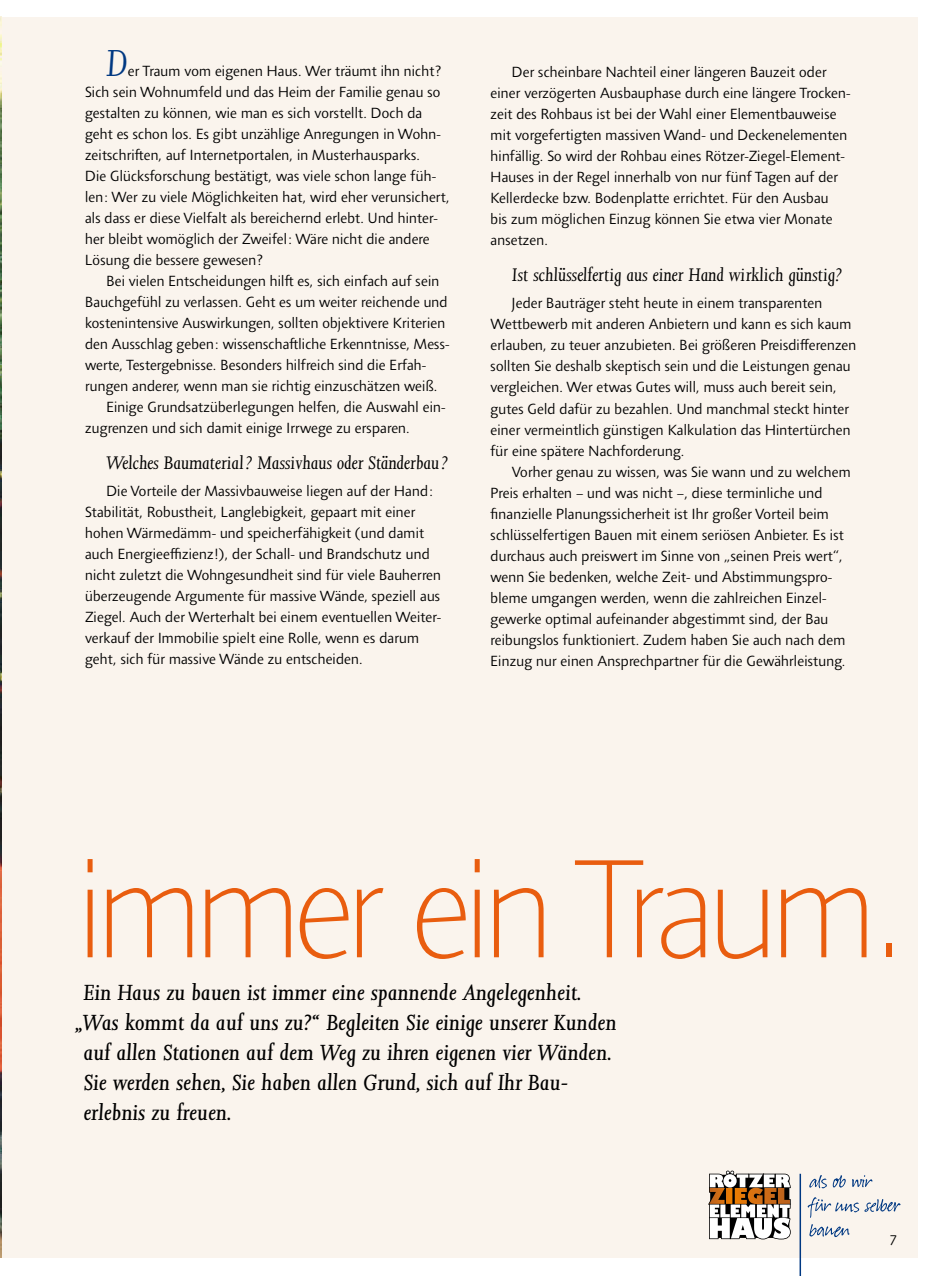
<style>
.page{position:relative;width:936px;height:1276px;background:#fff}
.page>*{position:absolute;margin:0;border:0;box-sizing:border-box;transform-origin:0 0}
.t1{font:100 142.5px "Agilita LT Pro";letter-spacing:-.03em;color:#e95d0f}
.t2{font:italic 300 36px "Jessica Serial";color:#003882}
.t3{font:italic 21px "Jessica Serial";color:#000}
.t4{font:italic 21px "Joanna";color:#000}
.t5{font:300 15px/21px "Agilita LT Pro";color:#000}
</style>
<div class="page">
<div style="left:0;top:17px;width:917px;height:1240px;background:#faf4ed"></div>
<img style="left:0;top:17px;width:1px;height:1240px">
<svg style="left:809px;top:1224px;width:40px;height:13px"></svg>
<svg style="left:807px;top:1197px;width:93px;height:21px"></svg>
<svg style="left:809px;top:1175px;width:63px;height:13px"></svg>
<hr style="left:799px;top:1173px;width:2px;height:103px;background:#003882">
<svg style="left:708px;top:1170px;width:83px;height:70px;background:#b2a192"></svg>
<h2 class="t2" style="left:106px;top:41px;width:23px">D</h2>
<p class="t5" style="left:85px;top:60px;width:366px;text-indent:43px">er Traum vom eigenen Haus. Wer träumt ihn nicht?<br>Sich sein Wohnumfeld und das Heim der Familie genau so gestalten zu können, wie man es sich vorstellt. Doch da geht es schon los. Es gibt unzählige Anregungen in Wohn&shy;zeitschriften, auf Internetportalen, in Musterhausparks.<br>Die Glücksforschung bestätigt, was viele schon lange füh&shy;len: Wer zu viele Möglichkeiten hat, wird eher verunsichert, als dass er diese Vielfalt als bereichernd erlebt. Und hinter&shy;her bleibt womöglich der Zweifel: Wäre nicht die andere Lösung die bessere gewesen?</p>
<p class="t5" style="left:106px;top:270px;width:334px">Bei vielen Entscheidungen hilft es, sich einfach auf sein</p>
<p class="t5" style="left:85px;top:291px;width:364px">Bauchgefühl zu verlassen. Geht es um weiter reichende und</p>
<p class="t5" style="left:85px;top:312px;width:362px">kostenintensive Auswirkungen, sollten objektivere Kriterien</p>
<p class="t5" style="left:85px;top:333px;width:366px">den Ausschlag geben: wissenschaftliche Erkenntnisse, Mess-</p>
<p class="t5" style="left:85px;top:354px;width:343px">werte, Testergebnisse. Besonders hilfreich sind die Erfah-</p>
<p class="t5" style="left:85px;top:375px;width:354px">rungen anderer, wenn man sie richtig einzuschätzen weiß.</p>
<p class="t5" style="left:106px;top:396px;width:341px">Einige Grundsatzüberlegungen helfen, die Auswahl ein-</p>
<p class="t5" style="left:85px;top:417px;width:326px">zugrenzen und sich damit einige Irrwege zu ersparen.</p>
<h3 class="t4" style="left:106px;top:451px;width:343px">Welches Baumaterial? Massivhaus oder Ständerbau?</h3>
<p class="t5" style="left:85px;top:480px;width:358px;text-indent:21px">Die Vorteile der Massivbauweise liegen auf der Hand:<br>Stabilität, Robustheit, Langlebigkeit, gepaart mit einer hohen Wärmedämm- und speicherfähigkeit (und damit auch Energieeffizienz!), der Schall- und Brandschutz und nicht zuletzt die Wohngesundheit sind für viele Bauherren überzeugende Argumente für massive Wände, speziell aus Ziegel. Auch der Werterhalt bei einem eventuellen Weiter&shy;verkauf der Immobilie spielt eine Rolle, wenn es darum geht, sich für massive Wände zu entscheiden.</p>
<p class="t5" style="left:490px;top:62px;width:361px;text-indent:21px">Der scheinbare Nachteil einer längeren Bauzeit oder einer verzögerten Ausbauphase durch eine längere Trocken&shy;zeit des Rohbaus ist bei der Wahl einer Elementbauweise mit vorgefertigten massiven Wand- und Deckenelementen hinfällig. So wird der Rohbau eines Rötzer-Ziegel-Element-Hauses in der Regel innerhalb von nur fünf Tagen auf der Kellerdecke bzw. Bodenplatte errichtet. Für den Ausbau<br>bis zum möglichen Einzug können Sie etwa vier Monate ansetzen.</p>
<h3 class="t4" style="left:512px;top:264px;width:332px">Ist schlüsselfertig aus einer Hand wirklich günstig?</h3>
<p class="t5" style="left:490px;top:293px;width:367px;text-indent:21px">Jeder Bauträger steht heute in einem transparenten Wettbewerb mit anderen Anbietern und kann es sich kaum erlauben, zu teuer anzubieten. Bei größeren Preisdifferenzen sollten Sie deshalb skeptisch sein und die Leistungen genau vergleichen. Wer etwas Gutes will, muss auch bereit sein, gutes Geld dafür zu bezahlen. Und manchmal steckt hinter einer vermeintlich günstigen Kalkulation das Hintertürchen für eine spätere Nachforderung.</p>
<p class="t5" style="left:490px;top:461px;width:362px;text-indent:21px">Vorher genau zu wissen, was Sie wann und zu welchem Preis erhalten – und was nicht –, diese terminliche und finanzielle Planungssicherheit ist Ihr großer Vorteil beim schlüsselfertigen Bauen mit einem seriösen Anbieter. Es ist durchaus auch preiswert im Sinne von „seinen Preis wert“, wenn Sie bedenken, welche Zeit- und Abstimmungspro&shy;bleme umgangen werden, wenn die zahlreichen Einzel&shy;gewerke optimal aufeinander abgestimmt sind, der Bau reibungslos funktioniert. Zudem haben Sie auch nach dem Einzug nur einen Ansprechpartner für die Gewährleistung.</p>
<h1 class="t1" style="left:78px;top:811px;width:829px">immer ein Traum.</h1>
<h3 class="t3" style="left:84px;top:980px;width:499px">Ein Haus zu bauen ist immer eine spannende Angelegenheit.</h3>
<h3 class="t3" style="left:75px;top:1010px;width:543px">„Was kommt da auf uns zu?“ Begleiten Sie einige unserer Kunden</h3>
<h3 class="t3" style="left:84px;top:1040px;width:529px">auf allen Stationen auf dem Weg zu ihren eigenen vier Wänden.</h3>
<h3 class="t3" style="left:84px;top:1070px;width:486px">Sie werden sehen, Sie haben allen Grund, sich auf Ihr Bau-</h3>
<h3 class="t3" style="left:84px;top:1100px;width:149px">erlebnis zu freuen.</h3>
<p class="t5" style="left:889px;top:1229px;width:9px">7</p>
</div>
